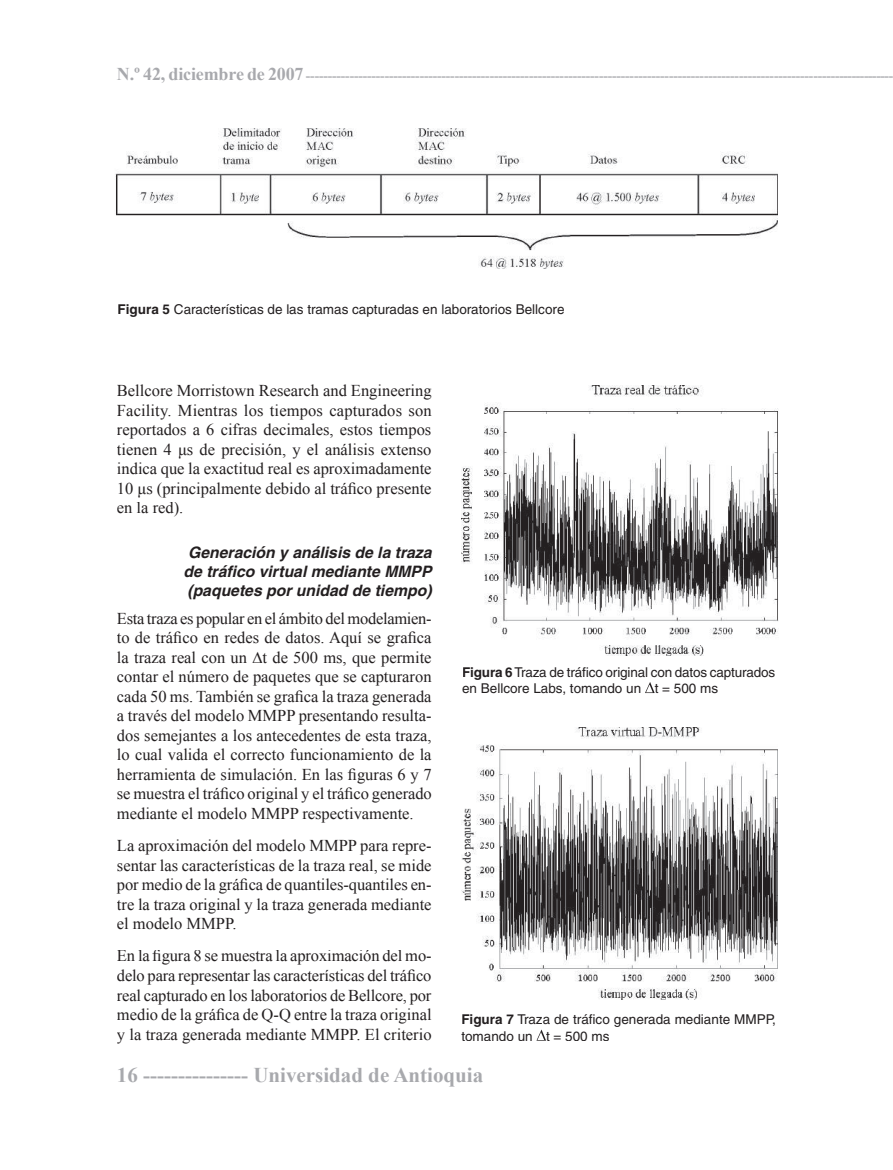
<style>
.page{position:relative;width:893px;height:1170px;background:#fff}
.page>*{position:absolute;margin:0;border:0;box-sizing:border-box;transform-origin:0 0}
.t1{font:700 21px "Times New Roman";color:#a8a9ad}
.t2{font:16.5px/19.5px "Times New Roman";color:#231f20;text-align:justify}
.t3{font:italic 700 15.75px/18.9px "Helvetica";color:#231f20;text-align:justify}
.t4{font:13.5px/16.2px "Helvetica";color:#231f20}
.t5{font:700 13.5px "Times New Roman";color:#a8a9ad}
.s1{font-size:18px}
.s2{font-weight:700}
</style>
<div class="page">
<img style="left:115px;top:128px;width:662px;height:140px">
<svg style="left:645px;top:682px;width:10px;height:11px"></svg>
<svg style="left:536px;top:1029px;width:10px;height:11px"></svg>
<img style="left:461px;top:385px;width:318px;height:270px">
<img style="left:462px;top:727px;width:315px;height:272px">
<p class="t5" style="left:117px;top:66px;width:778px"><span class="s1">N.º 42, diciembre de 2007</span> ---------------------------------------------------------------------------------------------------------------------------------------</p>
<p class="t4" style="left:118px;top:301px;width:448px"><span class="s2">Figura 5</span> Características de las tramas capturadas en laboratorios Bellcore</p>
<p class="t2" style="left:117px;top:381px;width:316px">Bellcore Morristown Research and Engineering Facility. Mientras los tiempos capturados son reportados a 6 cifras decimales, estos tiempos tienen 4 μs de precisión, y el análisis extenso indica que la exactitud real es aproximadamente 10 μs (principalmente debido al tráfico presente en la red).</p>
<p class="t3" style="left:184px;top:542px;width:249px">Generación y análisis de la traza de tráfico virtual mediante MMPP (paquetes por unidad de tiempo)</p>
<p class="t2" style="left:117px;top:608px;width:316px">Esta traza es popular en el ámbito del modelamien&shy;to de tráfico en redes de datos. Aquí se grafica la traza real con un ∆t de 500 ms, que permite contar el número de paquetes que se capturaron cada 50 ms. También se grafica la traza generada a través del modelo MMPP presentando resulta&shy;dos semejantes a los antecedentes de esta traza, lo cual valida el correcto funcionamiento de la herramienta de simulación. En las figuras 6 y 7 se muestra el tráfico original y el tráfico generado mediante el modelo MMPP respectivamente.</p>
<p class="t2" style="left:117px;top:835px;width:316px">La aproximación del modelo MMPP para repre&shy;sentar las características de la traza real, se mide por medio de la gráfica de quantiles-quantiles en&shy;tre la traza original y la traza generada mediante el modelo MMPP.</p>
<p class="t2" style="left:117px;top:945px;width:316px">En la figura 8 se muestra la aproximación del mo&shy;delo para representar las características del tráfico real capturado en los laboratorios de Bellcore, por medio de la gráfica de Q-Q entre la traza original y la traza generada mediante MMPP. El criterio</p>
<p class="t4" style="left:462px;top:664px;width:315px"><span class="s2">Figura 6</span> Traza de tráfico original con datos capturados en Bellcore Labs, tomando un t = 500 ms</p>
<p class="t4" style="left:461px;top:1011px;width:316px"><span class="s2">Figura 7</span> Traza de tráfico generada mediante MMPP, tomando un t = 500 ms</p>
<p class="t1" style="left:117px;top:1060px;width:368px">16 --------------- Universidad de Antioquia</p>
</div>
